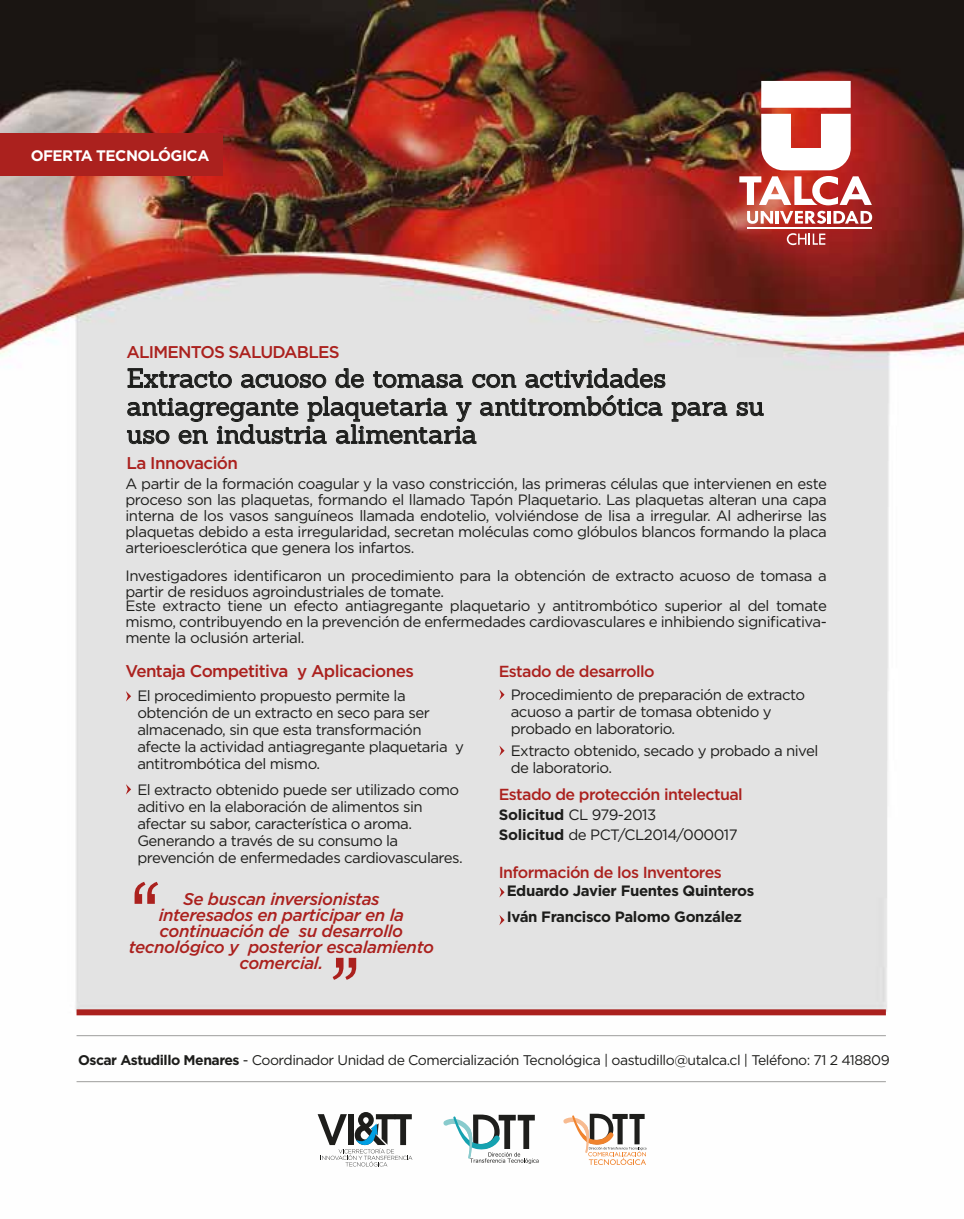
<style>
.page{position:relative;width:964px;height:1219px;background:#fff}
.page>*{position:absolute;margin:0;border:0;box-sizing:border-box;transform-origin:0 0}
.t1{font:26px/28px "Sanchez";letter-spacing:-.005em;color:#1d1d1b}
.t2{font:italic 500 17px/16px "Gotham";letter-spacing:-.025em;color:#ab211e;text-align:center}
.t3{font:500 17px "Gotham";letter-spacing:-.035em;color:#ab211e}
.t4{font:500 16px "Gotham";letter-spacing:-.035em;color:#ab211e}
.t5{font:700 15.2px "Gotham";letter-spacing:-.035em;color:#fff}
.t6{font:15px/17px "Gotham";letter-spacing:-.035em;color:#1d1d1b}
.t7{font:700 15px/26px "Gotham";letter-spacing:-.025em;color:#1d1d1b}
.t8{font:14px "Gotham";letter-spacing:-.035em;color:#1d1d1b}
.s1{font-weight:700}
</style>
<div class="page">
<img style="left:0;top:0;width:964px;height:1167px">
<svg style="left:318px;top:1112px;width:94px;height:54px"></svg>
<svg style="left:443px;top:1114px;width:96px;height:50px"></svg>
<svg style="left:563px;top:1114px;width:83px;height:51px"></svg>
<div style="left:0;top:134px;width:223px;height:42px;background:#ab211e"></div>
<svg style="left:761px;top:81px;width:90px;height:89px"></svg>
<svg style="left:739px;top:176px;width:133px;height:29px"></svg>
<svg style="left:747px;top:211px;width:125px;height:13px"></svg>
<svg style="left:787px;top:233px;width:38px;height:12px"></svg>
<hr style="left:747px;top:227px;width:124px;height:1px;background:#fff">
<svg style="left:126px;top:691px;width:5px;height:10px"></svg>
<svg style="left:126px;top:784px;width:5px;height:11px"></svg>
<svg style="left:499px;top:745px;width:5px;height:11px"></svg>
<svg style="left:499px;top:689px;width:5px;height:11px"></svg>
<svg style="left:499px;top:915px;width:5px;height:10px"></svg>
<svg style="left:499px;top:887px;width:5px;height:10px"></svg>
<hr style="left:77px;top:1081px;width:809px;height:1px;background:#9d9d9c">
<hr style="left:77px;top:1035px;width:809px;height:1px;background:#9d9d9c">
<div style="left:77px;top:1009px;width:809px;height:6px;background:#ab211e"></div>
<svg style="left:127px;top:368px;width:105px;height:20px;background:#aaabaa"></svg>
<svg style="left:241px;top:374px;width:85px;height:14px"></svg>
<svg style="left:335px;top:368px;width:29px;height:20px"></svg>
<svg style="left:373px;top:371px;width:90px;height:17px;background:#a2a2a1"></svg>
<svg style="left:472px;top:374px;width:44px;height:14px"></svg>
<svg style="left:525px;top:368px;width:140px;height:20px;background:#a9a9a8"></svg>
<svg style="left:671px;top:402px;width:56px;height:20px"></svg>
<svg style="left:736px;top:402px;width:28px;height:14px"></svg>
<svg style="left:127px;top:394px;width:535px;height:50px;background:#c0c0c0"></svg>
<svg style="left:333px;top:958px;width:23px;height:22px"></svg>
<svg style="left:135px;top:882px;width:23px;height:22px"></svg>
<p class="t5" style="left:31px;top:145px;width:180px">OFERTA TECNOLÓGICA</p>
<p class="t3" style="left:126px;top:341px;width:215px">ALIMENTOS SALUDABLES</p>
<h1 class="t1" style="left:127px;top:364px;width:639px">Extracto acuoso de tomasa con actividades antiagregante plaquetaria y antitrombótica para su uso en industria alimentaria</h1>
<p class="t3" style="left:126px;top:452px;width:113px">La Innovación</p>
<p class="t6" style="left:125px;top:476px;width:703px;line-height:16px;text-align:justify">A partir de la formación coagular y la vaso constricción, las primeras células que intervienen en este proceso son las plaquetas, formando el llamado Tapón Plaquetario. Las plaquetas alteran una capa interna de los vasos sanguíneos llamada endotelio, volviéndose de lisa a irregular. Al adherirse las plaquetas debido a esta irregularidad, secretan moléculas como glóbulos blancos formando la placa arterioesclerótica que genera los infartos.</p>
<p class="t6" style="left:125px;top:568px;width:703px;line-height:16px">Investigadores identificaron un procedimiento para la obtención de extracto acuoso de tomasa a partir de residuos agroindustriales de tomate.</p>
<p class="t6" style="left:125px;top:598px;width:703px;line-height:16px;text-align:justify">Este extracto tiene un efecto antiagregante plaquetario y antitrombótico superior al del tomate mismo, contribuyendo en la prevención de enfermedades cardiovasculares e inhibiendo significativa&shy;mente la oclusión arterial.</p>
<p class="t3" style="left:125px;top:660px;width:290px">Ventaja Competitiva y Aplicaciones</p>
<p class="t4" style="left:499px;top:660px;width:157px">Estado de desarrollo</p>
<p class="t6" style="left:137px;top:686px;width:328px">El procedimiento propuesto permite la obtención de un extracto en seco para ser almacenado, sin que esta transformación afecte la actividad antiagregante plaquetaria y antitrombótica del mismo.</p>
<p class="t6" style="left:137px;top:780px;width:327px">El extracto obtenido puede ser utilizado como aditivo en la elaboración de alimentos sin afectar su sabor, característica o aroma.<br>Generando a través de su consumo la prevención de enfermedades cardiovasculares.</p>
<p class="t6" style="left:511px;top:686px;width:296px">Procedimiento de preparación de extracto acuoso a partir de tomasa obtenido y probado en laboratorio.</p>
<p class="t6" style="left:511px;top:742px;width:309px">Extracto obtenido, secado y probado a nivel de laboratorio.</p>
<p class="t4" style="left:499px;top:784px;width:246px">Estado de protección intelectual</p>
<p class="t6" style="left:499px;top:804px;width:240px;line-height:20px"><span class="s1">Solicitud</span> CL 979-2013<br><span class="s1">Solicitud</span> de PCT/CL2014/000017</p>
<p class="t4" style="left:499px;top:862px;width:225px">Información de los Inventores</p>
<p class="t7" style="left:507px;top:878px;width:249px">Eduardo Javier Fuentes Quinteros<br>Iván Francisco Palomo González</p>
<p class="t2" style="left:129px;top:891px;width:307px">Se buscan inversionistas<br>interesados en participar en la continuación de su desarrollo tecnológico y posterior escalamiento comercial.</p>
<p class="t8" style="left:78px;top:1051px;width:813px"><span class="s1">Oscar Astudillo Menares</span> - Coordinador Unidad de Comercialización Tecnológica | oastudillo@utalca.cl | Teléfono: 71 2 418809</p>
</div>
